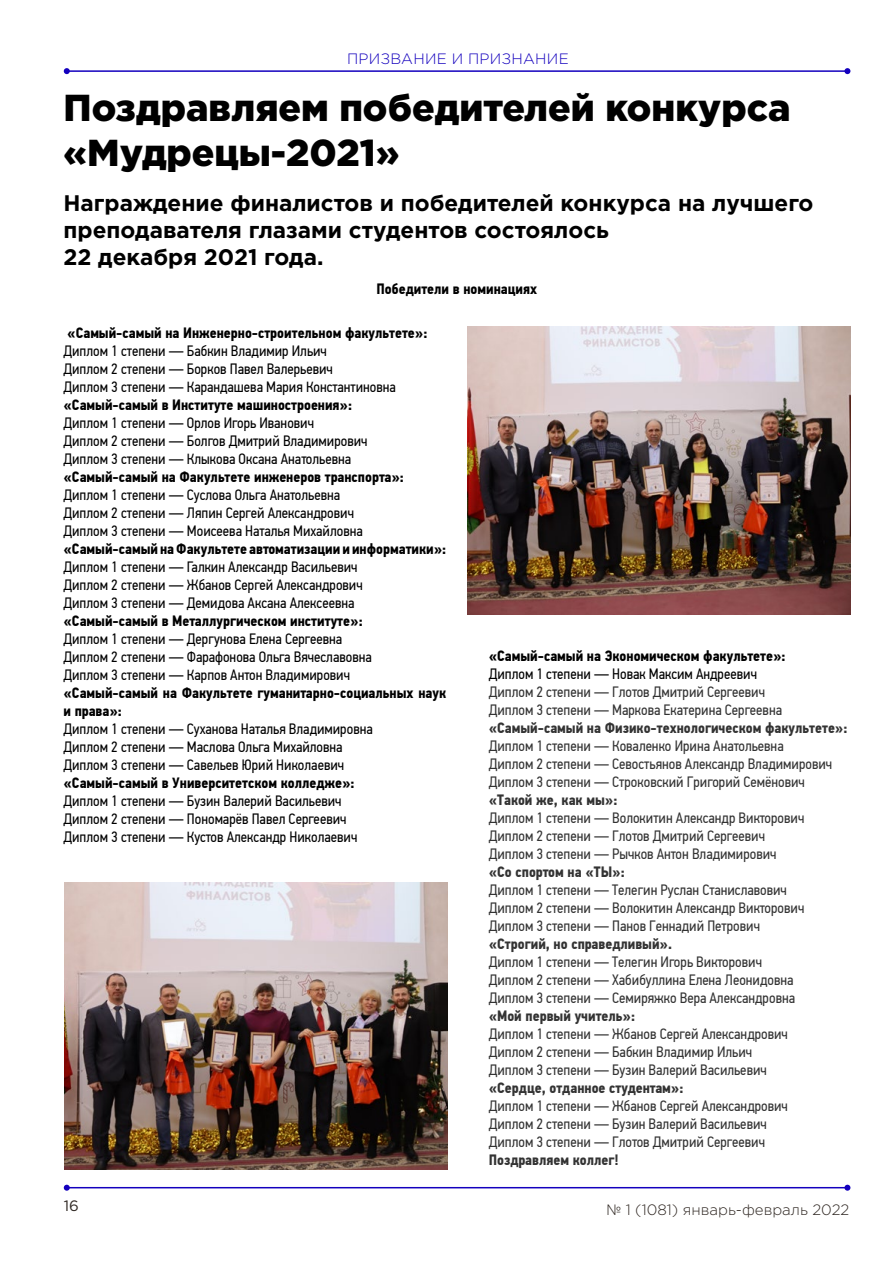
<style>
.page{position:relative;width:893px;height:1263px;background:#fff}
.page>*{position:absolute;margin:0;border:0;box-sizing:border-box;transform-origin:0 0}
.t1{font:900 37.5px/45px "Gotham Pro";color:#000}
.t2{font:700 22.5px/27px "Gotham Pro";color:#000}
.t3{font:15px/18px "PF Din Text Cond Pro";color:#000}
.t4{font:15px/18px "PF Din Text Cond Pro";color:#333}
.t5{font:700 15px/18px "PF Din Text Cond Pro";color:#000}
.t6{font:700 15px "PF Din Text Cond Pro";color:#333}
.t7{font:300 15px "Gotham Pro";color:#2f2722}
.t8{font:300 15px "Gotham Pro";letter-spacing:.02em;color:#1400be}
.t9{font:15px "Gotham Pro";color:#2f2722}
</style>
<div class="page">
<hr style="left:67px;top:70px;width:780px;height:2px;background:#1400be">
<svg style="left:64px;top:68px;width:6px;height:6px"></svg>
<svg style="left:844px;top:68px;width:6px;height:6px"></svg>
<hr style="left:67px;top:1187px;width:780px;height:1px;background:#1400be">
<svg style="left:64px;top:1185px;width:6px;height:6px"></svg>
<svg style="left:844px;top:1185px;width:6px;height:6px"></svg>
<img style="left:64px;top:882px;width:383px;height:287px">
<img style="left:467px;top:326px;width:383px;height:289px">
<p class="t8" style="left:347px;top:50px;width:223px">ПРИЗВАНИЕ И ПРИЗНАНИЕ</p>
<h1 class="t1" style="left:63px;top:84px;width:729px">Поздравляем победителей конкурса «Мудрецы-2021»</h1>
<h2 class="t2" style="left:63px;top:189px;width:751px">Награждение финалистов и победителей конкурса на лучшего преподавателя глазами студентов состоялось<br>22 декабря 2021 года.</h2>
<p class="t5" style="left:377px;top:280px;width:162px">Победители в номинациях</p>
<p class="t5" style="left:67px;top:324px;width:362px">«Самый-самый на Инженерно-строительном факультете»:</p>
<p class="t3" style="left:63px;top:341px;width:334px">Диплом 1 степени — Бабкин Владимир Ильич<br>Диплом 2 степени — Борков Павел Валерьевич<br>Диплом 3 степени — Карандашева Мария Константиновна</p>
<p class="t5" style="left:63px;top:396px;width:290px">«Самый-самый в Институте машиностроения»:</p>
<p class="t3" style="left:63px;top:413px;width:305px">Диплом 1 степени — Орлов Игорь Иванович<br>Диплом 2 степени — Болгов Дмитрий Владимирович<br>Диплом 3 степени — Клыкова Оксана Анатольевна</p>
<p class="t5" style="left:63px;top:468px;width:342px">«Самый-самый на Факультете инженеров транспорта»:</p>
<p class="t3" style="left:63px;top:485px;width:301px">Диплом 1 степени — Суслова Ольга Анатольевна<br>Диплом 2 степени — Ляпин Сергей Александрович<br>Диплом 3 степени — Моисеева Наталья Михайловна</p>
<p class="t5" style="left:63px;top:540px;width:384px">«Самый-самый на Факультете автоматизации и информатики»:</p>
<p class="t3" style="left:63px;top:557px;width:301px">Диплом 1 степени — Галкин Александр Васильевич<br>Диплом 2 степени — Жбанов Сергей Александрович<br>Диплом 3 степени — Демидова Аксана Алексеевна</p>
<p class="t5" style="left:63px;top:612px;width:301px">«Самый-самый в Металлургическом институте»:</p>
<p class="t3" style="left:63px;top:629px;width:310px">Диплом 1 степени — Дергунова Елена Сергеевна<br>Диплом 2 степени — Фарафонова Ольга Вячеславовна<br>Диплом 3 степени — Карпов Антон Владимирович</p>
<p class="t5" style="left:63px;top:684px;width:384px">«Самый-самый на Факультете гуманитарно-социальных наук и права»:</p>
<p class="t3" style="left:63px;top:719px;width:311px">Диплом 1 степени — Суханова Наталья Владимировна<br>Диплом 2 степени — Маслова Ольга Михайловна<br>Диплом 3 степени — Савельев Юрий Николаевич</p>
<p class="t5" style="left:63px;top:774px;width:293px">«Самый-самый в Университетском колледже»:</p>
<p class="t3" style="left:63px;top:791px;width:295px">Диплом 1 степени — Бузин Валерий Васильевич<br>Диплом 2 степени — Пономарёв Павел Сергеевич<br>Диплом 3 степени — Кустов Александр Николаевич</p>
<p class="t5" style="left:489px;top:647px;width:298px">«Самый-самый на Экономическом факультете»:</p>
<p class="t3" style="left:489px;top:665px;width:270px">Диплом 1 степени — Новак Максим Андреевич</p>
<p class="t4" style="left:489px;top:683px;width:295px">Диплом 2 степени — Глотов Дмитрий Сергеевич<br>Диплом 3 степени — Маркова Екатерина Сергеевна</p>
<p class="t6" style="left:489px;top:718px;width:360px">«Самый-самый на Физико-технологическом факультете»:</p>
<p class="t4" style="left:489px;top:737px;width:345px">Диплом 1 степени — Коваленко Ирина Анатольевна<br>Диплом 2 степени — Севостьянов Александр Владимирович<br>Диплом 3 степени — Строковский Григорий Семёнович</p>
<p class="t6" style="left:489px;top:790px;width:130px">«Такой же, как мы»:</p>
<p class="t4" style="left:489px;top:809px;width:317px">Диплом 1 степени — Волокитин Александр Викторович<br>Диплом 2 степени — Глотов Дмитрий Сергеевич<br>Диплом 3 степени — Рычков Антон Владимирович</p>
<p class="t6" style="left:489px;top:862px;width:137px">«Со спортом на «ТЫ»:</p>
<p class="t4" style="left:489px;top:881px;width:317px">Диплом 1 степени — Телегин Руслан Станиславович<br>Диплом 2 степени — Волокитин Александр Викторович<br>Диплом 3 степени — Панов Геннадий Петрович</p>
<p class="t6" style="left:489px;top:934px;width:185px">«Строгий, но справедливый».</p>
<p class="t4" style="left:489px;top:953px;width:308px">Диплом 1 степени — Телегин Игорь Викторович<br>Диплом 2 степени — Хабибуллина Елена Леонидовна<br>Диплом 3 степени — Семиряжко Вера Александровна</p>
<p class="t6" style="left:489px;top:1006px;width:148px">«Мой первый учитель»:</p>
<p class="t4" style="left:489px;top:1025px;width:301px">Диплом 1 степени — Жбанов Сергей Александрович<br>Диплом 2 степени — Бабкин Владимир Ильич<br>Диплом 3 степени — Бузин Валерий Васильевич</p>
<p class="t6" style="left:489px;top:1078px;width:196px">«Сердце, отданное студентам»:</p>
<p class="t4" style="left:489px;top:1097px;width:301px">Диплом 1 степени — Жбанов Сергей Александрович<br>Диплом 2 степени — Бузин Валерий Васильевич<br>Диплом 3 степени — Глотов Дмитрий Сергеевич</p>
<p class="t6" style="left:489px;top:1150px;width:131px">Поздравляем коллег!</p>
<p class="t9" style="left:64px;top:1197px;width:17px">16</p>
<p class="t7" style="left:607px;top:1202px;width:244px">№ 1 (1081) январь-февраль 2022</p>
</div>
